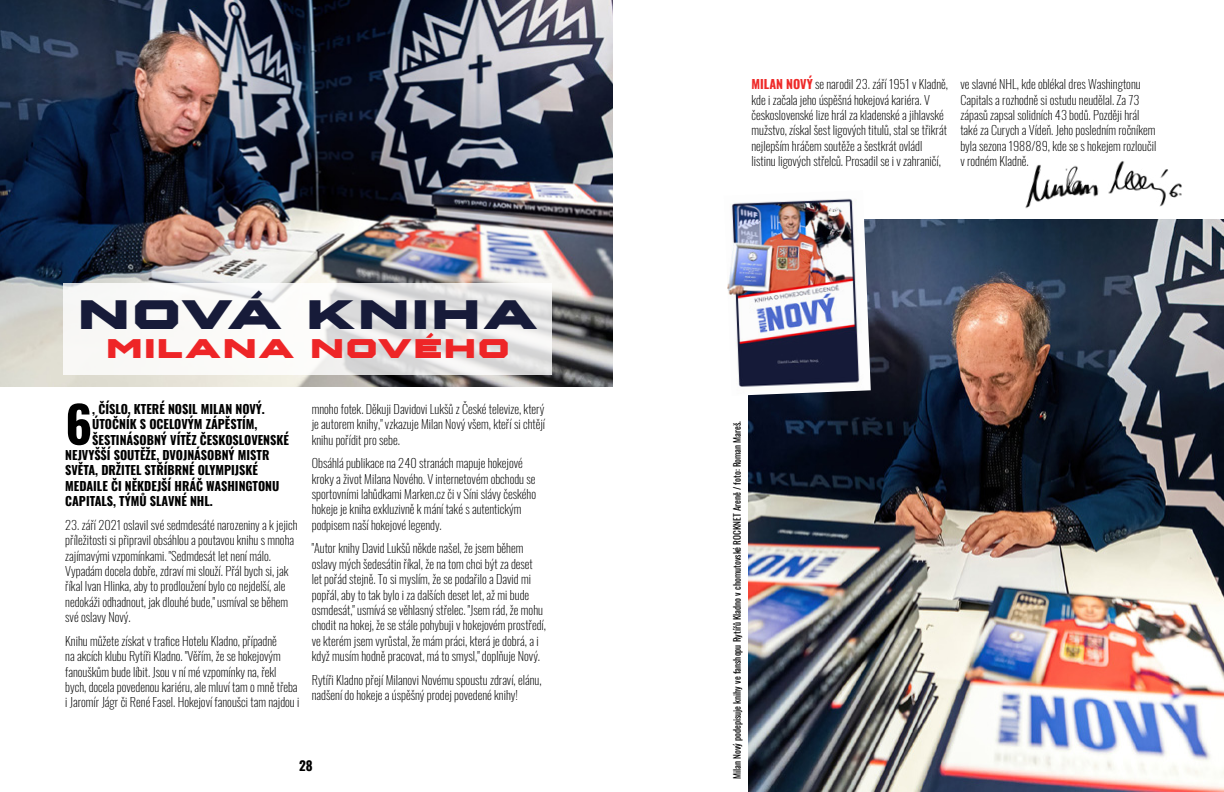
<style>
.page{position:relative;width:1224px;height:792px;background:#fff}
.page>*{position:absolute;margin:0;border:0;box-sizing:border-box;transform-origin:0 0}
.t1{font:700 50.3px "Oswald";color:#000}
.t2{font:900 expanded 35.9px "Winner Sans";letter-spacing:.08em;color:#171b39}
.t3{font:900 expanded 23.6px "Winner Sans";letter-spacing:.08em;color:#ee2527}
.t4{font:700 13.2px "Oswald";color:#000}
.t5{font:200 12.3px/15.4px "Oswald";color:#000}
.t6{font:700 12.3px "Oswald";color:#000}
.t7{font:9.1px "Oswald";color:#000}
.s1{font-weight:700;color:#ee2a29}
</style>
<div class="page">
<img style="left:748px;top:219px;width:476px;height:573px">
<img style="left:0;top:0;width:612px;height:386px">
<svg style="left:63px;top:283px;width:488px;height:92px;fill:#f8f7f5"></svg>
<img style="left:727px;top:198px;width:144px;height:198px">
<img style="left:1016px;top:161px;width:183px;height:76px">
<h2 class="t2" style="left:79px;top:283px;width:461px">NOVÁ KNIHA</h2>
<h3 class="t3" style="left:107px;top:327px;width:405px">M ILANA NOVÉHO</h3>
<h1 class="t1" style="left:65px;top:398px;width:29px">6</h1>
<p class="t6" style="left:92px;top:402px;width:174px">, ČÍSLO, KTERÉ NOSIL MILAN NOVÝ.</p>
<p class="t6" style="left:92px;top:418px;width:167px">ÚTOČNÍK S OCELOVÝM ZÁPĚSTÍM,</p>
<p class="t6" style="left:92px;top:433px;width:198px">ŠESTINÁSOBNÝ VÍTĚZ ČESKOSLOVENSKÉ</p>
<p class="t6" style="left:65px;top:449px;width:206px">NEJVYŠŠÍ SOUTĚŽE, DVOJNÁSOBNÝ MISTR</p>
<p class="t6" style="left:65px;top:464px;width:194px">SVĚTA, DRŽITEL STŘÍBRNÉ OLYMPIJSKÉ</p>
<p class="t6" style="left:65px;top:479px;width:216px">MEDAILE ČI NĚKDEJŠÍ HRÁČ WASHINGTONU</p>
<p class="t6" style="left:65px;top:495px;width:149px">CAPITALS, TÝMŮ SLAVNÉ NHL.</p>
<p class="t5" style="left:65px;top:516px;width:234px">23. září 2021 oslavil své sedmdesáté narozeniny a k jejich příležitosti si připravil obsáhlou a poutavou knihu s mnoha zajímavými vzpomínkami. "Sedmdesát let není málo.<br>Vypadám docela dobře, zdraví mi slouží. Přál bych si, jak říkal Ivan Hlinka, aby to prodloužení bylo co nejdelší, ale nedokáži odhadnout, jak dlouhé bude," usmíval se během své oslavy Nový.</p>
<p class="t5" style="left:65px;top:632px;width:236px">Knihu můžete získat v trafice Hotelu Kladno, případně<br>na akcích klubu Rytíři Kladno. "Věřím, že se hokejovým fanouškům bude líbit. Jsou v ní mé vzpomínky na, řekl bych, docela povedenou kariéru, ale mluví tam o mně třeba i Jaromír Jágr či René Fasel. Hokejoví fanoušci tam najdou i</p>
<p class="t5" style="left:312px;top:400px;width:235px;text-align:justify">mnoho fotek. Děkuji Davidovi Lukšů z České televize, který je autorem knihy," vzkazuje Milan Nový všem, kteří si chtějí knihu pořídit pro sebe.</p>
<p class="t5" style="left:312px;top:454px;width:226px">Obsáhlá publikace na 240 stranách mapuje hokejové kroky a život Milana Nového. V internetovém obchodu se sportovními lahůdkami Marken.cz či v Síni slávy českého hokeje je kniha exkluzivně k mání také s autentickým podpisem naší hokejové legendy.</p>
<p class="t5" style="left:312px;top:539px;width:236px">"Autor knihy David Lukšů někde našel, že jsem během oslavy mých šedesátin říkal, že na tom chci být za deset let pořád stejně. To si myslím, že se podařilo a David mi popřál, aby to tak bylo i za dalších deset let, až mi bude osmdesát," usmívá se věhlasný střelec. "Jsem rád, že mohu chodit na hokej, že se stále pohybuji v hokejovém prostředí, ve kterém jsem vyrůstal, že mám práci, která je dobrá, a i když musím hodně pracovat, má to smysl," doplňuje Nový.</p>
<p class="t5" style="left:312px;top:671px;width:231px">Rytíři Kladno přejí Milanovi Novému spoustu zdraví, elánu, nadšení do hokeje a úspěšný prodej povedené knihy!</p>
<p class="t4" style="left:299px;top:758px;width:15px">28</p>
<p class="t5" style="left:752px;top:75px;width:198px"><span class="s1">MILAN NOVÝ</span> se narodil 23. září 1951 v Kladně, kde i začala jeho úspěšná hokejová kariéra. V československé lize hrál za kladenské a jihlavské mužstvo, získal šest ligových titulů, stal se třikrát nejlepším hráčem soutěže a šestkrát ovládl listinu ligových střelců. Prosadil se i v zahraničí,</p>
<p class="t5" style="left:960px;top:75px;width:198px">ve slavné NHL, kde oblékal dres Washingtonu Capitals a rozhodně si ostudu neudělal. Za 73 zápasů zapsal solidních 43 bodů. Později hrál také za Curych a Vídeň. Jeho posledním ročníkem byla sezona 1988/89, kde se s hokejem rozloučil v rodném Kladně.</p>
<p class="t7" style="left:729px;top:779px;width:360px;rotate:-90deg">Milan Nový podepisuje knihy ve fanshopu Rytířů Kladno v chomutovské ROCKNET Areně / foto: Roman Mareš.</p>
</div>
